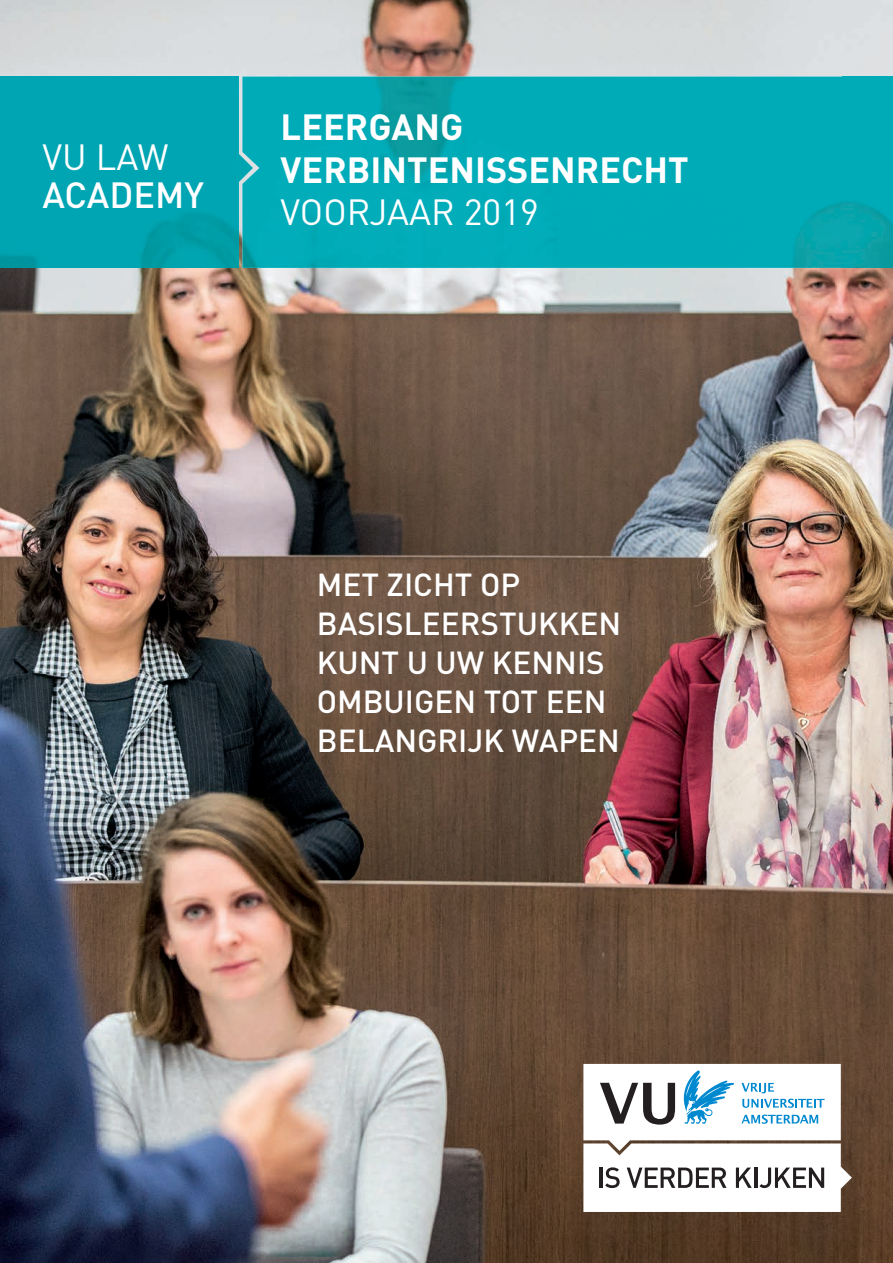
<style>
.page{position:relative;width:893px;height:1263px;background:#fff}
.page>*{position:absolute;margin:0;border:0;box-sizing:border-box;transform-origin:0 0}
.t1{font:700 36px/42px "DIN";color:#fff}
.t2{font:36px "DIN";color:#fff}
.t3{font:500 36px "DIN";color:#fff}
.t4{font:500 31.5px/39px "DIN";color:#fff}
</style>
<div class="page">
<img style="left:0;top:0;width:893px;height:1263px">
<img style="left:0;top:77px;width:238px;height:191px">
<img style="left:242px;top:77px;width:651px;height:191px">
<img style="left:238px;top:153px;width:15px;height:30px">
<svg style="left:583px;top:1064px;width:269px;height:148px"></svg>
<p class="t2" style="left:43px;top:134px;width:128px">VU LAW</p>
<p class="t3" style="left:43px;top:172px;width:163px">ACADEMY</p>
<p class="t1" style="left:281px;top:105px;width:409px">LEERGANG<br>VERBINTENISSENRECHT</p>
<p class="t2" style="left:281px;top:189px;width:260px">VOORJAAR 2019</p>
<p class="t4" style="left:317px;top:564px;width:306px">MET ZICHT OP<br>BASISLEERSTUKKEN<br>KUNT U UW KENNIS<br>OMBUIGEN TOT EEN<br>BELANGRIJK WAPEN</p>
</div>
